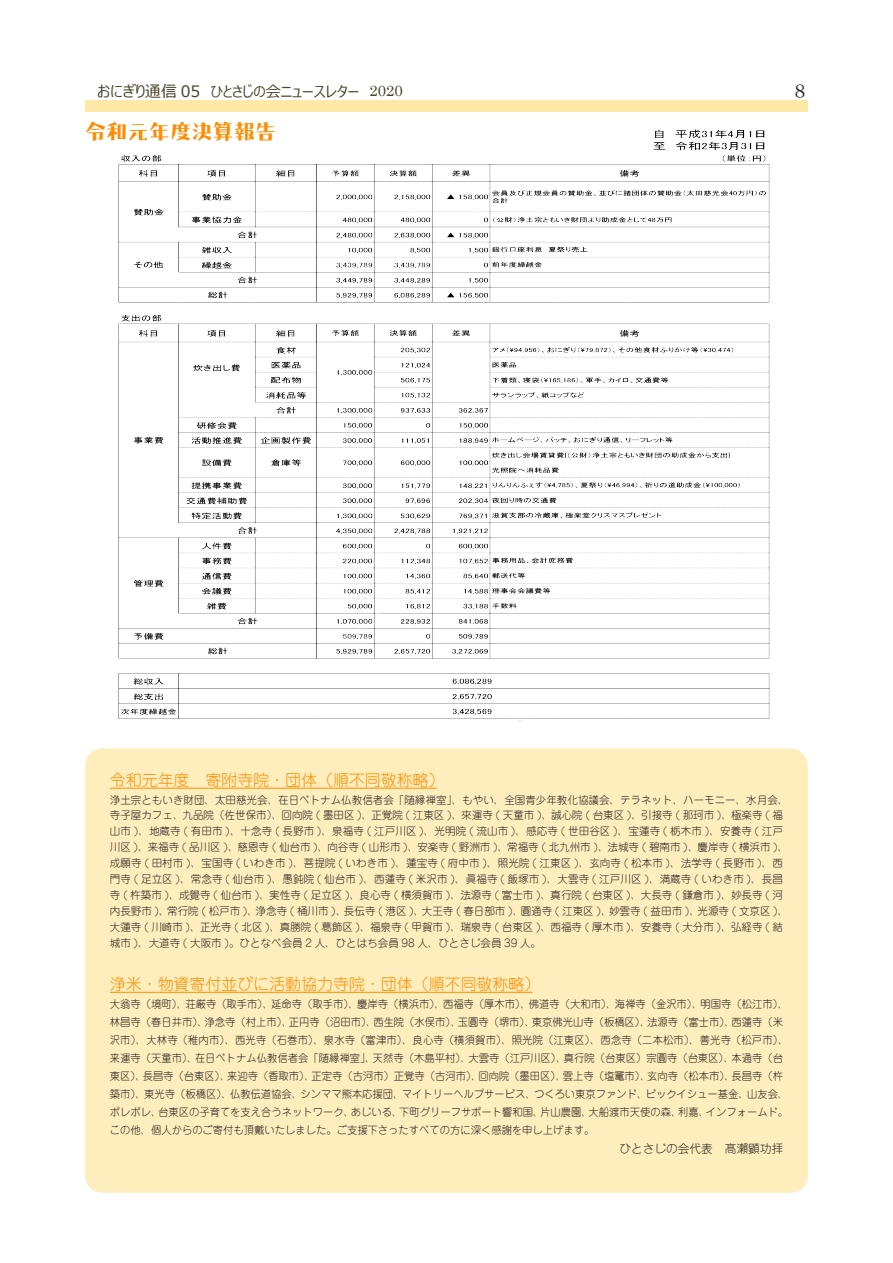
<style>
.page{position:relative;width:893px;height:1263px;background:#fff}
.page>*{position:absolute;margin:0;border:0;box-sizing:border-box;transform-origin:0 0}
.t1{font:21.3px "id Cinema";color:#ff8c00}
.t2{font:300 15.9px "Jun 101 Pro";color:#ff8c00}
.t3{font:15px "Meiryo UI";color:#4a442a}
.t4{font:300 11.7px "Jun 101 Pro";color:#231f20}
.t5{font:300 10.65px/15.9px "Jun 101 Pro";color:#231f20}
.s1{font-size:15.75px}
.s2{font-family:"Century"}
.s3{font-family:"Koz Min Pr 6 N"}
</style>
<div class="page">
<div style="left:85px;top:100px;width:723px;height:11px;background:#ffe9a6"></div>
<div style="left:85px;top:748px;width:723px;height:445px;background:#ffeebd;border-radius:17px"></div>
<hr style="left:110px;top:788px;width:327px;height:1px;background:#ff8c00">
<hr style="left:110px;top:992px;width:422px;height:1px;background:#ff8c00">
<img style="left:118px;top:129px;width:652px;height:590px">
<h3 class="t3" style="left:98px;top:81px;width:364px"><span class="s1">おにぎり通信 05　</span>ひとさじの会ニュースレター　<span class="s2">2020</span> <span class="s3">　　　</span></h3>
<p class="t1" style="left:85px;top:121px;width:193px">令和元年度決算報告</p>
<p class="t2" style="left:110px;top:767px;width:336px">令和元年度　寄附寺院・団体（順不同敬称略）</p>
<p class="t5" style="left:110px;top:790px;width:680px">浄土宗ともいき財団、太田慈光会、在日ベトナム仏教信者会「随縁禅室」、もやい、全国青少年教化協議会、テラネット、ハーモニー、水月会、寺子屋カフェ、九品院（佐世保市）、回向院 ( 墨田区 )、正覚院 ( 江東区 )、來運寺 ( 天童市 )、誠心院 ( 台東区 )、引接寺 ( 那珂市 )、極楽寺 ( 福山市 )、地蔵寺 ( 有田市 )、十念寺 ( 長野市 )、泉福寺 ( 江戸川区 )、光明院 ( 流山市 )、感応寺 ( 世田谷区 )、宝蓮寺 ( 栃木市 )、安養寺 ( 江戸川区 )、来福寺 ( 品川区 )、慈恩寺 ( 仙台市 )、向谷寺 ( 山形市 )、安楽寺 ( 野洲市 )、常福寺 ( 北九州市 )、法城寺 ( 碧南市 )、慶岸寺 ( 横浜市 )、成願寺 ( 田村市 )、宝国寺 ( いわき市 )、菩提院 ( いわき市 )、蓮宝寺 ( 府中市 )、照光院 ( 江東区 )、玄向寺 ( 松本市 )、法学寺 ( 長野市 )、西門寺 ( 足立区 )、常念寺 ( 仙台市 )、愚鈍院 ( 仙台市 )、西蓮寺 ( 米沢市 )、眞福寺 ( 飯塚市 )、大雲寺 ( 江戸川区 )、満蔵寺 ( いわき市 )、長昌寺 ( 杵築市 )、成覺寺 ( 仙台市 )、実性寺 ( 足立区 )、良心寺 ( 横須賀市 )、法源寺 ( 富士市 )、真行院 ( 台東区 )、大長寺 ( 鎌倉市 )、妙長寺 ( 河内長野市 )、常行院 ( 松戸市 )、浄念寺 ( 桶川市 )、長伝寺 ( 港区 )、大王寺 ( 春日部市 )、圓通寺 ( 江東区 )、妙雲寺 ( 益田市 )、光源寺 ( 文京区 )、大蓮寺 ( 川崎市 )、正光寺 ( 北区 )、真勝院 ( 葛飾区 )、福泉寺 ( 甲賀市 )、瑞泉寺 ( 台東区 )、西福寺 ( 厚木市 )、安養寺 ( 大分市 )、弘経寺 ( 結城市 )、大道寺 ( 大阪市 )。ひとなべ会員 2 人、ひとはち会員 98 人、ひとさじ会員 39 人。</p>
<p class="t2" style="left:110px;top:971px;width:432px">浄米・物資寄付並びに活動協力寺院・団体（順不同敬称略）</p>
<p class="t5" style="left:110px;top:993px;width:680px;line-height:18px">大翁寺（境町）、荘厳寺（取手市）、延命寺（取手市）、慶岸寺（横浜市）、西福寺（厚木市）、佛道寺（大和市）、海禅寺（金沢市）、明国寺（松江市）、林昌寺（春日井市）、浄念寺（村上市）、正円寺（沼田市）、西生院（水俣市）、玉圓寺（堺市）、東京佛光山寺（板橋区）、法源寺（富士市）、西蓮寺（米沢市）、大林寺（稚内市）、西光寺（石巻市）、泉水寺（富津市）、良心寺（横須賀市）、照光院（江東区）、西念寺（二本松市）、善光寺（松戸市）、来運寺（天童市）、在日ベトナム仏教信者会「随縁禅室」、天然寺（木島平村）、大雲寺（江戸川区）、真行院（台東区）宗圓寺（台東区）、本通寺（台東区）、長昌寺（台東区）、来迎寺（香取市）、正定寺（古河市）正覚寺（古河市）、回向院（墨田区）、雲上寺（塩竃市）、玄向寺（松本市）、長昌寺（杵築市）、東光寺（板橋区）、仏教伝道協会、シンママ熊本応援団、マイトリーヘルプサービス、つくろい東京ファンド、ビックイシュー基金、山友会、ポレポレ、台東区の子育てを支え合うネットワーク、あじいる、下町グリーフサポート響和国、片山農園、大船渡市天使の森、利嘉、インフォームド。</p>
<p class="t5" style="left:110px;top:1121px;width:486px">この他、個人からのご寄付も頂戴いたしました。ご支援下さったすべての方に深く感謝を申し上げます。</p>
<p class="t4" style="left:619px;top:1139px;width:165px">ひとさじの会代表　髙瀨顕功拝</p>
</div>
